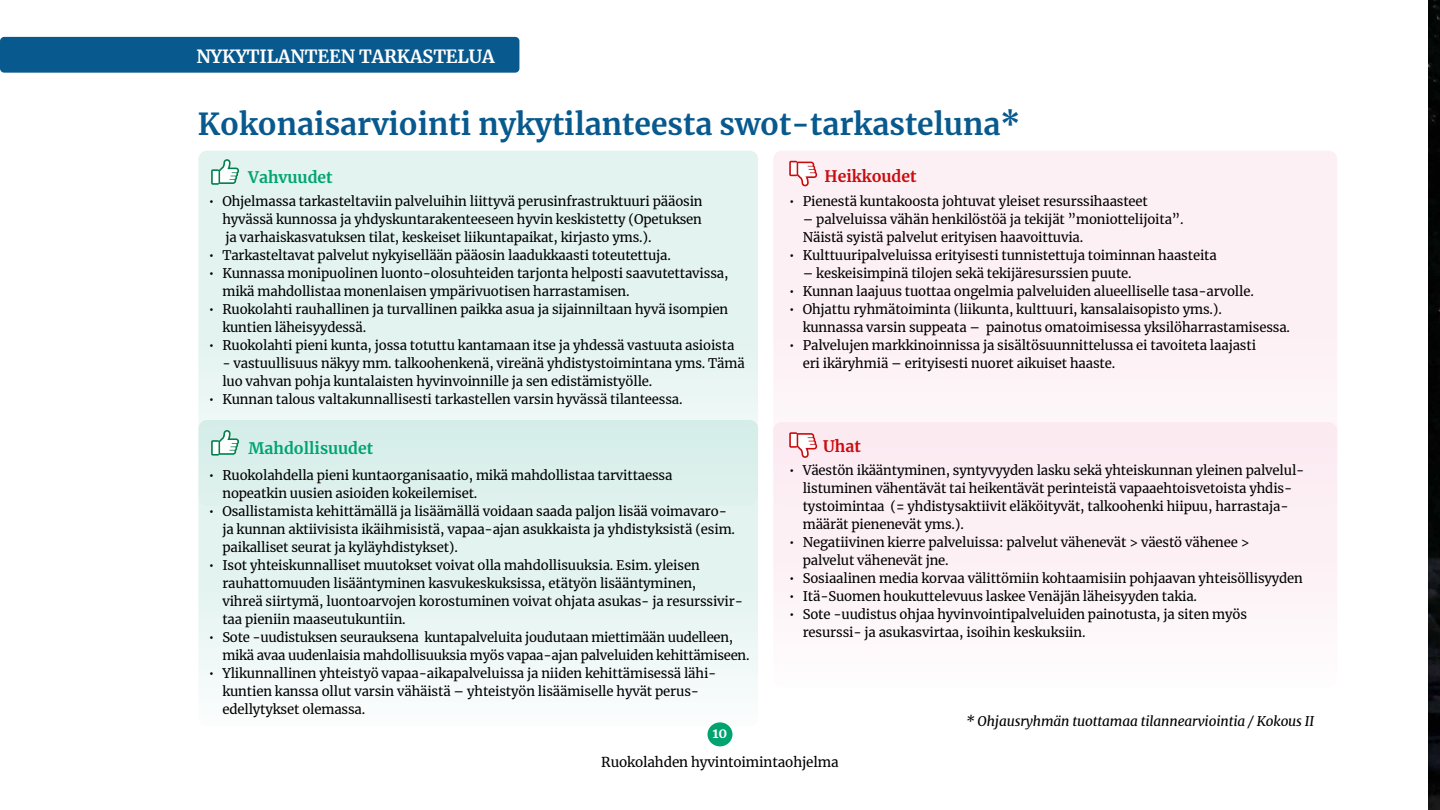
<style>
.page{position:relative;width:1440px;height:810px;background:#fff}
.page>*{position:absolute;margin:0;border:0;box-sizing:border-box;transform-origin:0 0}
.t1{font:700 30px "Merriweather";color:#07598e}
.t2{font:700 18px "Merriweather";letter-spacing:-.01em;color:#fff}
.t3{font:700 15.75px "Merriweather";color:#00a470}
.t4{font:700 15.75px "Merriweather";color:#c90c0f}
.t5{font:italic 13.5px "Merriweather";letter-spacing:-.01em;color:#000}
.t6{font:13.5px "Merriweather";letter-spacing:-.01em;color:#000}
.t7{font:700 13.5px "Merriweather";color:#fff}
.t8{font:13.12px/18px "Merriweather";letter-spacing:-.01em;color:#000}
</style>
<div class="page">
<div style="left:708px;top:722px;width:24px;height:24px;background:#00a470;border-radius:50%"></div>
<div style="left:0;top:37px;width:519px;height:36px;background:#07598e;border-radius:4px"></div>
<div style="left:198px;top:151px;width:560px;height:354px;background:#e2f3f0;border-radius:9px"></div>
<div style="left:773px;top:151px;width:564px;height:354px;background:#fdf0f5;border-radius:9px"></div>
<div style="left:773px;top:422px;width:564px;height:266px;background:#fdf0f5;border-radius:9px"></div>
<div style="left:198px;top:420px;width:560px;height:307px;background:linear-gradient(to bottom,#d4ede8,#f7fcfb);border-radius:9px"></div>
<svg style="left:211px;top:159px;width:28px;height:26px"></svg>
<svg style="left:789px;top:161px;width:28px;height:26px"></svg>
<svg style="left:789px;top:432px;width:28px;height:26px"></svg>
<svg style="left:211px;top:430px;width:28px;height:26px"></svg>
<img style="left:1428px;top:0;width:12px;height:810px">
<h2 class="t2" style="left:196px;top:44px;width:300px">NYKYTILANTEEN TARKASTELUA</h2>
<h1 class="t1" style="left:198px;top:103px;width:824px">Kokonaisarviointi nykytilanteesta swot-tarkasteluna*</h1>
<p class="t3" style="left:248px;top:167px;width:86px">Vahvuudet</p>
<p class="t4" style="left:825px;top:165px;width:94px">Heikkoudet</p>
<p class="t8" style="left:222px;top:192px;width:482px;text-align:justify;text-indent:-14px">• Ohjelmassa tarkasteltaviin palveluihin liittyvä perusinfrastruktuuri pääosin hyvässä kunnossa ja yhdyskuntarakenteeseen hyvin keskistetty (Opetuksen ja varhaiskasvatuksen tilat, keskeiset liikuntapaikat, kirjasto yms.).</p>
<p class="t8" style="left:209px;top:246px;width:464px">• Tarkasteltavat palvelut nykyisellään pääosin laadukkaasti toteutettuja.</p>
<p class="t8" style="left:222px;top:264px;width:508px;text-indent:-14px">• Kunnassa monipuolinen luonto-olosuhteiden tarjonta helposti saavutettavissa, mikä mahdollistaa monenlaisen ympärivuotisen harrastamisen.</p>
<p class="t8" style="left:222px;top:300px;width:507px;text-indent:-14px">• Ruokolahti rauhallinen ja turvallinen paikka asua ja sijainniltaan hyvä isompien kuntien läheisyydessä.</p>
<p class="t8" style="left:209px;top:336px;width:527px">• Ruokolahti pieni kunta, jossa totuttu kantamaan itse ja yhdessä vastuuta asioista</p>
<p class="t8" style="left:222px;top:354px;width:524px">- vastuullisuus näkyy mm. talkoohenkenä, vireänä yhdistystoimintana yms. Tämä luo vahvan pohja kuntalaisten hyvinvoinnille ja sen edistämistyölle.</p>
<p class="t8" style="left:209px;top:390px;width:475px">• Kunnan talous valtakunnallisesti tarkastellen varsin hyvässä tilanteessa.</p>
<p class="t8" style="left:789px;top:192px;width:360px">• Pienestä kuntakoosta johtuvat yleiset resurssihaasteet</p>
<p class="t8" style="left:803px;top:210px;width:383px">– palveluissa vähän henkilöstöä ja tekijät ”moniottelijoita”.<br>Näistä syistä palvelut erityisen haavoittuvia.</p>
<p class="t8" style="left:789px;top:246px;width:429px">• Kulttuuripalveluissa erityisesti tunnistettuja toiminnan haasteita</p>
<p class="t8" style="left:803px;top:264px;width:331px">– keskeisimpinä tilojen sekä tekijäresurssien puute.</p>
<p class="t8" style="left:789px;top:282px;width:466px">• Kunnan laajuus tuottaa ongelmia palveluiden alueelliselle tasa-arvolle.</p>
<p class="t8" style="left:803px;top:300px;width:489px;text-indent:-14px">• Ohjattu ryhmätoiminta (liikunta, kulttuuri, kansalaisopisto yms.).<br>kunnassa varsin suppeata – painotus omatoimisessa yksilöharrastamisessa.</p>
<p class="t8" style="left:803px;top:336px;width:455px;text-indent:-14px">• Palvelujen markkinoinnissa ja sisältösuunnittelussa ei tavoiteta laajasti eri ikäryhmiä – erityisesti nuoret aikuiset haaste.</p>
<p class="t3" style="left:249px;top:437px;width:126px">Mahdollisuudet</p>
<p class="t4" style="left:823px;top:436px;width:39px">Uhat</p>
<p class="t8" style="left:222px;top:466px;width:452px;text-indent:-14px">• Ruokolahdella pieni kuntaorganisaatio, mikä mahdollistaa tarvittaessa nopeatkin uusien asioiden kokeilemiset.</p>
<p class="t8" style="left:222px;top:502px;width:514px;text-indent:-14px">• Osallistamista kehittämällä ja lisäämällä voidaan saada paljon lisää voimavaro&shy;ja kunnan aktiivisista ikäihmisistä, vapaa-ajan asukkaista ja yhdistyksistä (esim. paikalliset seurat ja kyläyhdistykset).</p>
<p class="t8" style="left:222px;top:556px;width:522px;text-indent:-14px">• Isot yhteiskunnalliset muutokset voivat olla mahdollisuuksia. Esim. yleisen rauhattomuuden lisääntyminen kasvukeskuksissa, etätyön lisääntyminen,<br>vihreä siirtymä, luontoarvojen korostuminen voivat ohjata asukas- ja resurssivir&shy;taa pieniin maaseutukuntiin.</p>
<p class="t8" style="left:222px;top:628px;width:529px;text-indent:-14px">• Sote -uudistuksen seurauksena kuntapalveluita joudutaan miettimään uudelleen, mikä avaa uudenlaisia mahdollisuuksia myös vapaa-ajan palveluiden kehittämiseen.</p>
<p class="t8" style="left:222px;top:664px;width:496px;text-indent:-14px">• Ylikunnallinen yhteistyö vapaa-aikapalveluissa ja niiden kehittämisessä lähi&shy;kuntien kanssa ollut varsin vähäistä – yhteistyön lisäämiselle hyvät perus&shy;edellytykset olemassa.</p>
<p class="t7" style="left:712px;top:724px;width:17px">10</p>
<p class="t8" style="left:803px;top:461px;width:503px;text-indent:-14px">• Väestön ikääntyminen, syntyvyyden lasku sekä yhteiskunnan yleinen palvelul&shy;listuminen vähentävät tai heikentävät perinteistä vapaaehtoisvetoista yhdis&shy;tystoimintaa (= yhdistysaktiivit eläköityvät, talkoohenki hiipuu, harrastaja&shy;määrät pienenevät yms.).</p>
<p class="t8" style="left:803px;top:533px;width:448px;text-indent:-14px">• Negatiivinen kierre palveluissa: palvelut vähenevät &gt; väestö vähenee &gt; palvelut vähenevät jne.</p>
<p class="t8" style="left:789px;top:569px;width:515px">• Sosiaalinen media korvaa välittömiin kohtaamisiin pohjaavan yhteisöllisyyden</p>
<p class="t8" style="left:789px;top:587px;width:409px">• Itä-Suomen houkuttelevuus laskee Venäjän läheisyyden takia.</p>
<p class="t8" style="left:803px;top:605px;width:446px;text-indent:-14px">• Sote -uudistus ohjaa hyvinvointipalveluiden painotusta, ja siten myös resurssi- ja asukasvirtaa, isoihin keskuksiin.</p>
<p class="t5" style="left:966px;top:712px;width:350px">* Ohjausryhmän tuottamaa tilannearviointia / Kokous II</p>
<p class="t6" style="left:601px;top:753px;width:239px">Ruokolahden hyvintoimintaohjelma</p>
</div>
